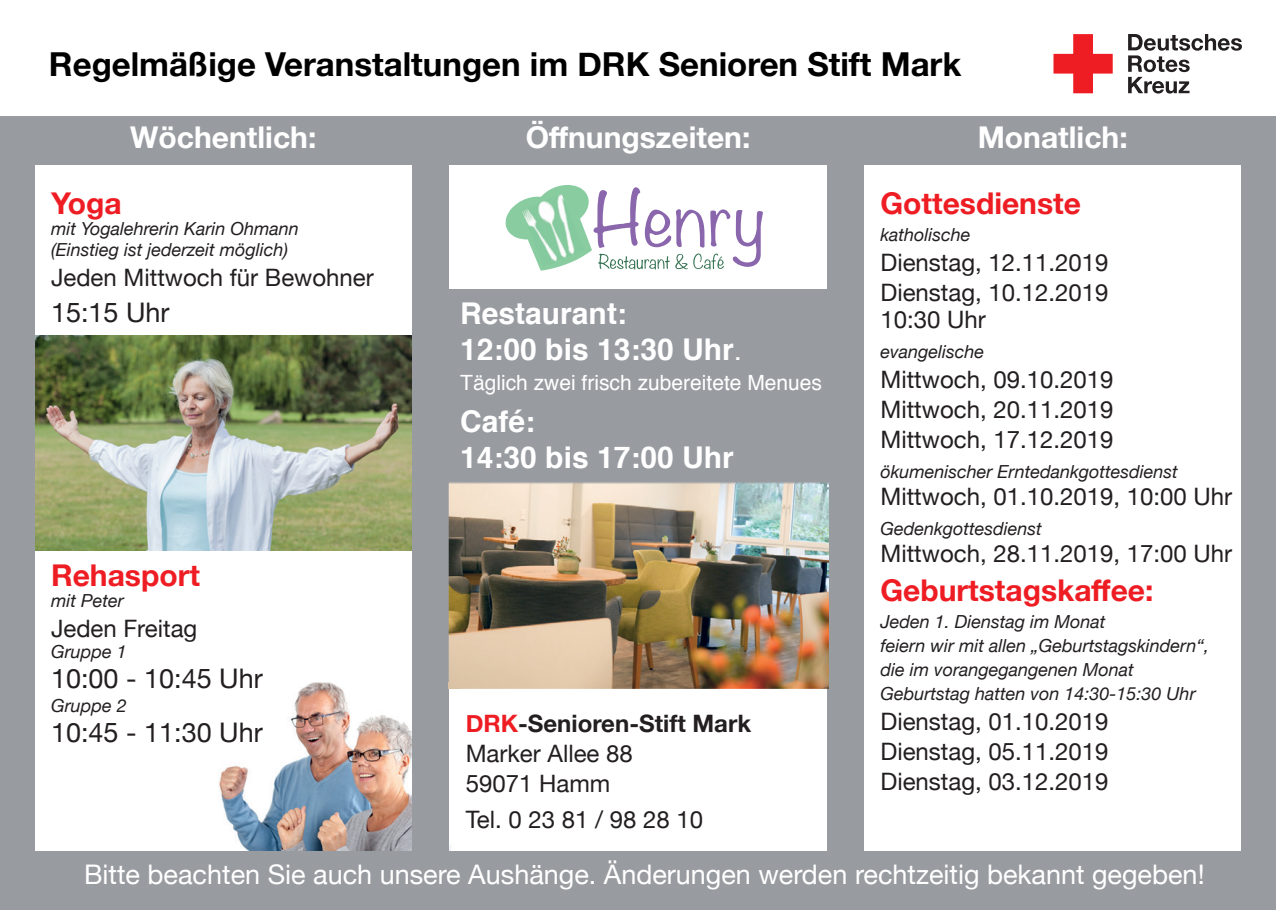
<style>
.page{position:relative;width:1276px;height:910px;background:#fff}
.page>*{position:absolute;margin:0;border:0;box-sizing:border-box;transform-origin:0 0}
.t1{font:700 33px "Helvetica Neue";color:#000}
.t2{font:700 30px/36px "Helvetica";color:#fff}
.t3{font:700 30px "Helvetica Neue";color:#ee1d23}
.t4{font:700 30px "Helvetica Neue";color:#fff}
.t5{font:27px "Helvetica Neue";color:#fff}
.t6{font:27px "Helvetica Neue";color:#231f20}
.t7{font:24px/30px "Helvetica Neue";color:#231f20}
.t8{font:21px "Helvetica";color:#fff}
.t9{font:italic 18px/24px "Helvetica Neue";color:#231f20}
.s1{font-weight:400}
.s2{font-weight:700;color:#ee1d23}
.s3{font-weight:700}
</style>
<div class="page">
<img style="left:219px;top:682px;width:232px;height:169px">
<img style="left:34px;top:336px;width:379px;height:215px">
<svg style="left:505px;top:185px;width:258px;height:86px"></svg>
<img style="left:521px;top:194px;width:63px;height:72px">
<div style="left:0;top:116px;width:1276px;height:49px;background:#989ba0"></div>
<svg style="left:1053px;top:34px;width:59px;height:59px"></svg>
<svg style="left:1128px;top:34px;width:114px;height:60px"></svg>
<div style="left:0;top:851px;width:1276px;height:59px;background:#989ba0"></div>
<div style="left:413px;top:165px;width:36px;height:694px;background:#989ba0"></div>
<div style="left:827px;top:157px;width:36px;height:694px;background:#989ba0"></div>
<div style="left:0;top:157px;width:34px;height:694px;background:#989ba0"></div>
<div style="left:1242px;top:157px;width:34px;height:694px;background:#989ba0"></div>
<div style="left:431px;top:289px;width:414px;height:195px;background:#989ba0"></div>
<img style="left:449px;top:483px;width:379px;height:206px">
<svg style="left:449px;top:682px;width:10px;height:7px"></svg>
<h1 class="t1" style="left:49px;top:38px;width:914px">Regelmäßige Veranstaltungen im DRK Senioren Stift Mark</h1>
<p class="t4" style="left:526px;top:114px;width:226px">Öffnungszeiten:</p>
<p class="t4" style="left:977px;top:114px;width:151px">Monatlich:</p>
<p class="t4" style="left:130px;top:114px;width:188px">Wöchentlich:</p>
<p class="t3" style="left:51px;top:180px;width:72px">Yoga</p>
<p class="t9" style="left:51px;top:219px;width:249px;line-height:21px">mit Yogalehrerin Karin Ohmann (Einstieg ist jederzeit möglich)</p>
<p class="t7" style="left:51px;top:264px;width:324px">Jeden Mittwoch für Bewohner</p>
<p class="t6" style="left:51px;top:293px;width:120px">15:15 Uhr</p>
<p class="t3" style="left:51px;top:552px;width:150px">Rehasport</p>
<p class="t9" style="left:51px;top:590px;width:74px">mit Peter</p>
<p class="t7" style="left:51px;top:615px;width:148px">Jeden Freitag</p>
<p class="t9" style="left:51px;top:641px;width:77px">Gruppe 1</p>
<p class="t6" style="left:51px;top:659px;width:213px">10:00 - 10:45 Uhr</p>
<p class="t9" style="left:51px;top:695px;width:77px">Gruppe 2</p>
<p class="t6" style="left:51px;top:713px;width:213px">10:45 - 11:30 Uhr</p>
<p class="t2" style="left:460px;top:296px;width:283px">Restaurant:<br>12:00 bis 13:30 Uhr<span class="s1">.</span></p>
<p class="t8" style="left:460px;top:366px;width:363px">Täglich zwei frisch zubereitete Menues</p>
<p class="t2" style="left:460px;top:404px;width:275px">Café:<br>14:30 bis 17:00 Uhr</p>
<p class="t7" style="left:466px;top:710px;width:287px"><span class="s2">DRK</span><span class="s3">-Senioren-Stift Mark<br></span>Marker Allee 88<br>59071 Hamm</p>
<p class="t7" style="left:466px;top:806px;width:239px">Tel. 0 23 81 / 98 28 10</p>
<p class="t3" style="left:880px;top:180px;width:202px">Gottesdienste</p>
<p class="t9" style="left:880px;top:224px;width:92px">katholische</p>
<p class="t7" style="left:880px;top:249px;width:230px">Dienstag, 12.11.2019<br>Dienstag, 10.12.2019</p>
<p class="t7" style="left:880px;top:306px;width:107px">10:30 Uhr</p>
<p class="t9" style="left:880px;top:341px;width:105px">evangelische</p>
<p class="t7" style="left:880px;top:366px;width:234px;text-align:justify">Mittwoch, 09.10.2019<br>Mittwoch, 20.11.2019<br>Mittwoch, 17.12.2019</p>
<p class="t9" style="left:880px;top:461px;width:299px">ökumenischer Erntedankgottesdienst</p>
<p class="t7" style="left:880px;top:483px;width:353px">Mittwoch, 01.10.2019, 10:00 Uhr</p>
<p class="t9" style="left:880px;top:518px;width:163px">Gedenkgottesdienst</p>
<p class="t7" style="left:880px;top:540px;width:353px">Mittwoch, 28.11.2019, 17:00 Uhr</p>
<p class="t3" style="left:880px;top:567px;width:274px">Geburtstagskaffee:</p>
<p class="t9" style="left:880px;top:611px;width:330px">Jeden 1. Dienstag im Monat<br>feiern wir mit allen „Geburtstagskindern“, die im vorangegangenen Monat Geburtstag hatten von 14:30-15:30 Uhr</p>
<p class="t7" style="left:880px;top:708px;width:230px;text-align:justify">Dienstag, 01.10.2019<br>Dienstag, 05.11.2019<br>Dienstag, 03.12.2019</p>
<p class="t5" style="left:84px;top:855px;width:1122px">Bitte beachten Sie auch unsere Aushänge. Änderungen werden rechtzeitig bekannt gegeben!</p>
</div>
